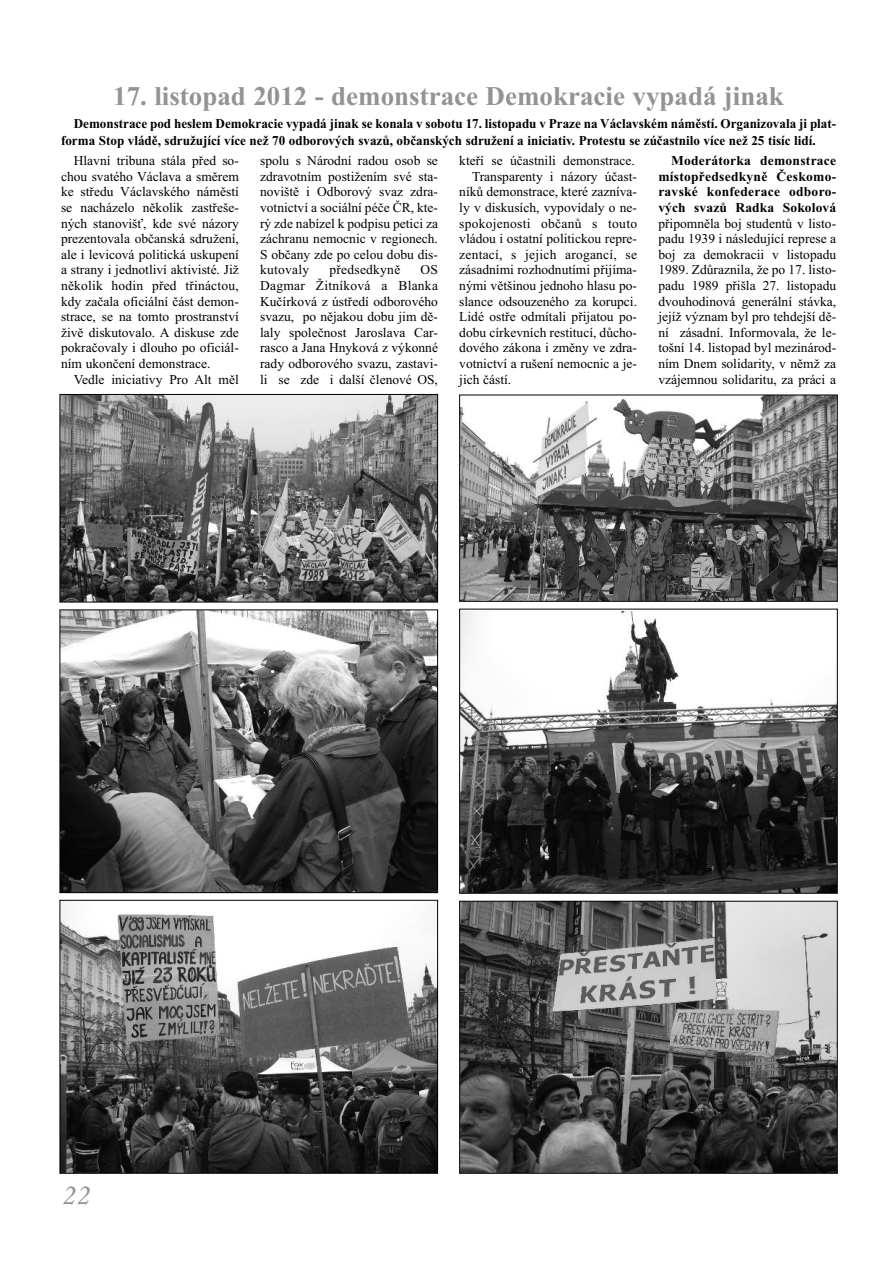
<style>
.page{position:relative;width:893px;height:1263px;background:#fff}
.page>*{position:absolute;margin:0;border:0;box-sizing:border-box;transform-origin:0 0}
.t1{font:30px "Monotype Corsiva";color:#939393}
.t2{font:700 27px "Times New Roman";color:#939393}
.t3{font:13.5px/15.6px "Times New Roman";color:#000;text-align:justify}
.t4{font:700 13.5px/15.6px "Times New Roman";color:#000}
.t5{font:13.5px "Times New Roman";letter-spacing:.02em;color:#000}
</style>
<div class="page">
<img style="left:62px;top:396px;width:374px;height:204px">
<div style="left:60px;top:394px;width:378px;height:208px;border:1px solid #000"></div>
<img style="left:62px;top:611px;width:374px;height:280px">
<div style="left:60px;top:609px;width:378px;height:284px;border:1px solid #000"></div>
<img style="left:62px;top:902px;width:374px;height:270px">
<div style="left:60px;top:900px;width:378px;height:274px;border:1px solid #000"></div>
<img style="left:461px;top:397px;width:375px;height:203px">
<div style="left:459px;top:395px;width:379px;height:207px;border:1px solid #000"></div>
<img style="left:461px;top:611px;width:375px;height:281px">
<div style="left:459px;top:609px;width:379px;height:285px;border:1px solid #000"></div>
<img style="left:461px;top:903px;width:375px;height:269px">
<div style="left:459px;top:901px;width:379px;height:273px;border:1px solid #000"></div>
<h2 class="t2" style="left:113px;top:80px;width:672px">17. listopad 2012 - demonstrace Demokracie vypadá jinak</h2>
<p class="t4" style="left:61px;top:116px;width:777px;line-height:16.2px;text-indent:13px">Demonstrace pod heslem Demokracie vypadá jinak se konala v sobotu 17. listopadu v Praze na Václavském náměstí. Organizovala ji plat&shy;forma Stop vládě, sdružující více než 70 odborových svazů, občanských sdružení a iniciativ. Protestu se zúčastnilo více než 25 tisíc lidí.</p>
<p class="t3" style="left:61px;top:153px;width:179px;text-indent:13px">Hlavní tribuna stála před so&shy;chou svatého Václava a směrem ke středu Václavského náměstí se nacházelo několik zastřeše&shy;ných stanovišť, kde své názory prezentovala občanská sdružení, ale i levicová politická uskupení a strany i jednotliví aktivisté. Již několik hodin před třináctou, kdy začala oficiální část demon&shy;strace, se na tomto prostranství živě diskutovalo. A diskuse zde pokračovaly i dlouho po oficiál&shy;ním ukončení demonstrace.</p>
<p class="t3" style="left:74px;top:371px;width:167px">Vedle iniciativy Pro Alt měl</p>
<p class="t3" style="left:459px;top:153px;width:177px">kteří se účastnili demonstrace.</p>
<p class="t3" style="left:472px;top:168px;width:167px">Transparenty i názory účast-</p>
<p class="t3" style="left:459px;top:184px;width:179px">níků demonstrace, které zazníva-</p>
<p class="t3" style="left:459px;top:199px;width:179px">ly v diskusích, vypovídaly o ne-</p>
<p class="t5" style="left:459px;top:215px;width:179px">spokojenosti občanů s touto</p>
<p class="t3" style="left:459px;top:231px;width:179px">vládou i ostatní politickou repre-</p>
<p class="t5" style="left:459px;top:246px;width:179px">zentací, s jejich arogancí, se</p>
<p class="t3" style="left:459px;top:262px;width:179px">zásadními rozhodnutími přijíma-</p>
<p class="t3" style="left:459px;top:277px;width:179px">nými většinou jednoho hlasu po-</p>
<p class="t3" style="left:459px;top:293px;width:179px">slance odsouzeného za korupci.</p>
<p class="t3" style="left:459px;top:309px;width:179px">Lidé ostře odmítali přijatou po-</p>
<p class="t3" style="left:459px;top:324px;width:179px">dobu církevních restitucí, důcho-</p>
<p class="t3" style="left:459px;top:340px;width:179px">dového zákona i změny ve zdra-</p>
<p class="t3" style="left:459px;top:355px;width:179px">votnictví a rušení nemocnic a je-</p>
<p class="t3" style="left:459px;top:371px;width:54px">jich částí.</p>
<p class="t3" style="left:260px;top:153px;width:179px">spolu s Národní radou osob se zdravotním postižením své sta&shy;noviště i Odborový svaz zdra&shy;votnictví a sociální péče ČR, kte&shy;rý zde nabízel k podpisu petici za záchranu nemocnic v regionech.<br>S občany zde po celou dobu dis&shy;kutovaly</p>
<p class="t4" style="left:658px;top:153px;width:179px;text-align:justify;text-indent:13px">Moderátorka demonstrace místopředsedkyně Českomo&shy;ravské konfederace odboro&shy;vých svazů Radka Sokolová</p>
<p class="t3" style="left:658px;top:215px;width:179px">připomněla boj studentů v listo&shy;padu 1939 i následující represe a boj za demokracii v listopadu 1989. Zdůraznila, že po 17. listo&shy;padu 1989 přišla 27. listopadu dvouhodinová generální stávka, jejíž význam byl pro tehdejší dě&shy;ní zásadní. Informovala, že le&shy;tošní 14. listopad byl mezinárod&shy;ním Dnem solidarity, v němž za vzájemnou solidaritu, za práci a</p>
<p class="t5" style="left:329px;top:262px;width:72px">předsedkyně</p>
<p class="t3" style="left:260px;top:262px;width:179px;text-indent:160px">OS Dagmar Žitníková a Blanka Kučírková z ústředí odborového svazu, po nějakou dobu jim dě&shy;laly společnost Jaroslava Car&shy;rasco a Jana Hnyková z výkonné rady odborového svazu, zastavi&shy;li se zde i další členové OS,</p>
<h1 class="t1" style="left:61px;top:1176px;width:29px">22</h1>
</div>
